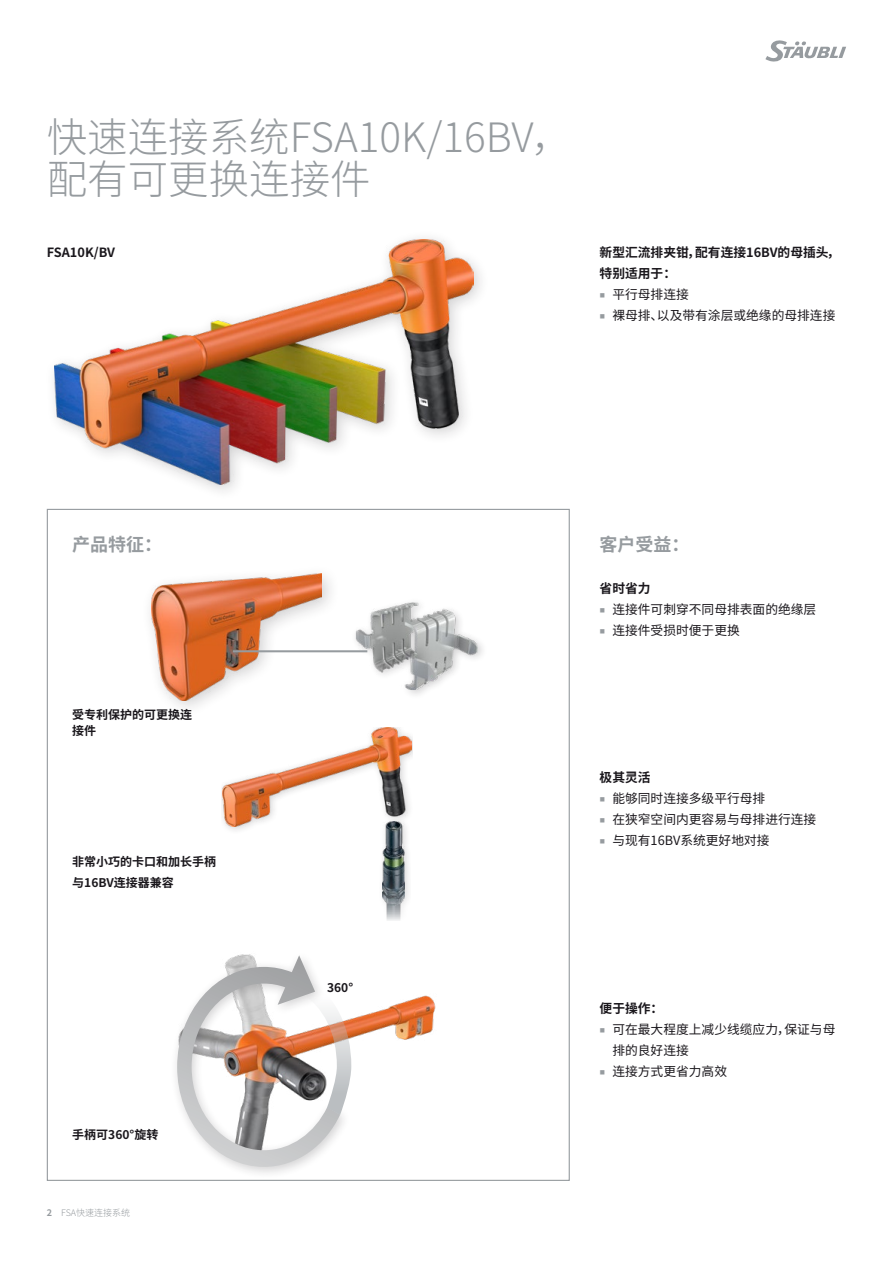
<style>
.page{position:relative;width:893px;height:1263px;background:#fff}
.page>*{position:absolute;margin:0;border:0;box-sizing:border-box;transform-origin:0 0}
.t1{font:300 40.5px/42px "Noto Sans CJ Ksc";color:#969b9f}
.t2{font:700 18px "Noto Sans CJ Ksc";color:#969b9f}
.t3{font:12.75px/21px "Noto Sans CJ Ksc";color:#1a171c}
.t4{font:700 12.75px/21px "Noto Sans CJ Ksc";color:#1a171c}
.t5{font:700 12px/21px "Noto Sans CJ Ksc";color:#1a171c}
.t6{font:300 9px "Noto Sans CJ Ksc";color:#969b9f}
.s1{font-family:"Arial Unicode MS";font-size:9.9px;color:#969b9f}
.s2{font-weight:700}
</style>
<div class="page">
<svg style="left:765px;top:40px;width:81px;height:22px"></svg>
<img style="left:55px;top:239px;width:418px;height:246px">
<img style="left:222px;top:727px;width:190px;height:99px">
<div style="left:377px;top:819px;width:34px;height:101px;background:#1a171c;opacity:.2"></div>
<img style="left:382px;top:821px;width:23px;height:99px">
<img style="left:167px;top:995px;width:283px;height:186px">
<div style="left:170px;top:949px;width:182px;height:230px;background:#fff"></div>
<svg style="left:177px;top:955px;width:174px;height:212px"></svg>
<img style="left:152px;top:574px;width:170px;height:126px">
<img style="left:356px;top:602px;width:122px;height:88px">
<hr style="left:233px;top:650px;width:134px;height:2px;background:#969b9f">
<h1 class="t1" style="left:47px;top:117px;width:527px">快速连接系统FSA10K/16BV，配有可更换连接件</h1>
<p class="t4" style="left:47px;top:242px;width:70px">FSA10K/BV</p>
<p class="t4" style="left:600px;top:242px;width:242px">新型汇流排夹钳，配有连接16BV的母插头，特别适用于：</p>
<p class="t3" style="left:600px;top:284px;width:91px"><span class="s1">■</span> 平行母排连接</p>
<p class="t3" style="left:600px;top:305px;width:237px"><span class="s1">■</span> 裸母排、以及带有涂层或绝缘的母排连接</p>
<h2 class="t2" style="left:72px;top:534px;width:91px">产品特征：</h2>
<p class="t5" style="left:72px;top:706px;width:121px;line-height:16.5px">受专利保护的可更换连接件</p>
<p class="t5" style="left:72px;top:851px;width:145px">非常小巧的卡口和加长手柄与16BV连接器兼容</p>
<p class="t5" style="left:72px;top:1124px;width:88px">手柄可360°旋转</p>
<p class="t6" style="left:47px;top:1208px;width:85px"><span class="s2">2</span> FSA快速连接系统</p>
<p class="t5" style="left:327px;top:977px;width:28px">360°</p>
<h2 class="t2" style="left:600px;top:534px;width:91px">客户受益：</h2>
<p class="t4" style="left:600px;top:578px;width:52px">省时省力</p>
<p class="t3" style="left:600px;top:599px;width:218px"><span class="s1">■</span> 连接件可刺穿不同母排表面的绝缘层</p>
<p class="t3" style="left:600px;top:620px;width:142px"><span class="s1">■</span> 连接件受损时便于更换</p>
<p class="t4" style="left:600px;top:767px;width:52px">极其灵活</p>
<p class="t3" style="left:600px;top:788px;width:167px"><span class="s1">■</span> 能够同时连接多级平行母排</p>
<p class="t3" style="left:600px;top:809px;width:218px"><span class="s1">■</span> 在狭窄空间内更容易与母排进行连接</p>
<p class="t3" style="left:600px;top:830px;width:172px"><span class="s1">■</span> 与现有16BV系统更好地对接</p>
<p class="t4" style="left:600px;top:998px;width:65px">便于操作：</p>
<p class="t3" style="left:612px;top:1019px;width:225px;text-indent:-13px"><span class="s1">■</span> 可在最大程度上减少线缆应力，保证与母排的良好连接</p>
<p class="t3" style="left:600px;top:1061px;width:129px"><span class="s1">■</span> 连接方式更省力高效</p>
</div>
